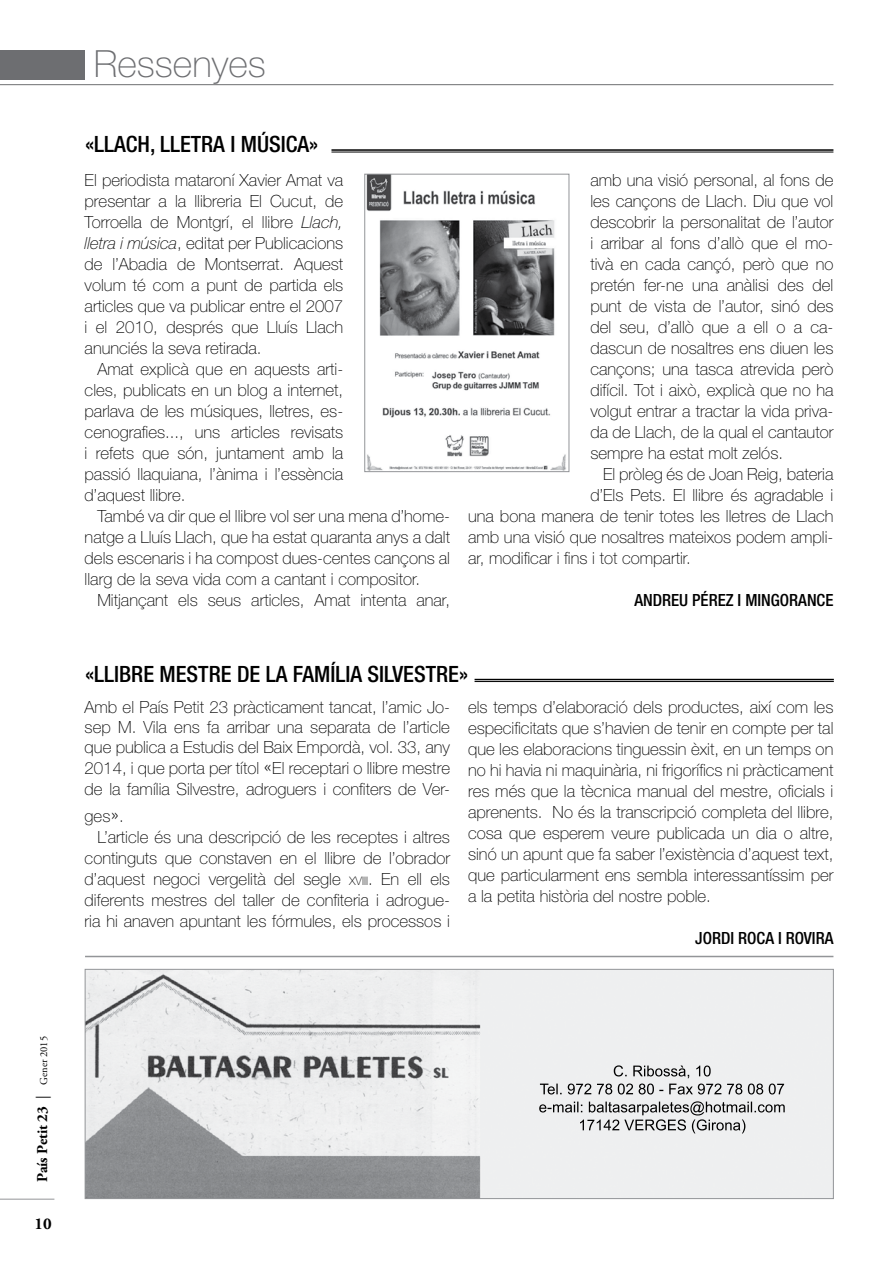
<style>
.page{position:relative;width:893px;height:1263px;background:#fff}
.page>*{position:absolute;margin:0;border:0;box-sizing:border-box;transform-origin:0 0}
.t1{font:100 37.5px "Helvetica Neue LT Std";color:#6d6e71}
.t2{font:500 condensed 22.5px "Helvetica Neue LT Std";color:#000}
.t3{font:100 16.8px/21px "Helvetica Neue LT Std";color:#000;text-align:justify}
.t4{font:500 condensed 16.8px "Helvetica Neue LT Std";color:#000}
.t5{font:700 16.5px "Adobe Garamond Pro";color:#000}
.t6{font:700 15px "Adobe Garamond Pro";color:#000}
.s1{font-style:italic}
.s2{font-size:22.5px}
.s3{font-size:11.7px}
.s4{font-weight:400}
.s5{font-weight:400;font-size:10.5px}
</style>
<div class="page">
<div style="left:0;top:50px;width:85px;height:30px;background:#6d6e71"></div>
<hr style="left:0;top:84px;width:833px;height:1px;background:#6d6e71">
<hr style="left:0;top:1199px;width:54px;height:1px;background:#939598">
<hr style="left:331px;top:149px;width:502px;height:2px;background:#000">
<hr style="left:331px;top:152px;width:502px;height:1px;background:#000">
<img style="left:87px;top:971px;width:744px;height:226px">
<div style="left:85px;top:969px;width:748px;height:230px;border:1px solid #939598"></div>
<svg style="left:539px;top:1101px;width:246px;height:32px;background:#c4c5c6"></svg>
<svg style="left:540px;top:1065px;width:244px;height:29px;background:#cdcecf"></svg>
<img style="left:367px;top:176px;width:199px;height:294px">
<div style="left:365px;top:174px;width:204px;height:298px;border:1px solid #939598"></div>
<hr style="left:475px;top:679px;width:359px;height:1px;background:#000">
<hr style="left:475px;top:681px;width:359px;height:1px;background:#000">
<hr style="left:85px;top:956px;width:748px;height:1px;background:#939598">
<h1 class="t1" style="left:94px;top:42px;width:174px">Ressenyes</h1>
<h2 class="t2" style="left:85px;top:131px;width:235px">«LLACH, LLETRA I MÚSICA»</h2>
<p class="t3" style="left:85px;top:169px;width:260px">El periodista mataroní Xavier Amat va presentar a la llibreria El Cucut, de Torroella de Montgrí, el llibre <span class="s1">Llach, lletra i música</span>, editat per Publicacions de l’Abadia de Montserrat. Aquest volum té com a punt de partida els articles que va publicar entre el 2007 i el 2010, després que Lluís Llach anunciés la seva retirada.</p>
<p class="t3" style="left:85px;top:358px;width:260px;text-indent:13px">Amat explicà que en aquests arti&shy;cles, publicats en un blog a internet, parlava de les músiques, lletres, es&shy;cenografies..., uns articles revisats i refets que són, juntament amb la passió llaquiana, l’ànima i l’essència d’aquest llibre.</p>
<p class="t3" style="left:85px;top:505px;width:367px;text-indent:13px">També va dir que el llibre vol ser una mena d’home&shy;natge a Lluís Llach, que ha estat quaranta anys a dalt dels escenaris i ha compost dues-centes cançons al llarg de la seva vida com a cantant i compositor.</p>
<p class="t3" style="left:97px;top:589px;width:354px">Mitjançant els seus articles, Amat intenta anar,</p>
<p class="t3" style="left:590px;top:169px;width:245px">amb una visió personal, al fons de les cançons de Llach. Diu que vol descobrir la personalitat de l’autor i arribar al fons d’allò que el mo&shy;tivà en cada cançó, però que no pretén fer-ne una anàlisi des del punt de vista de l’autor, sinó des del seu, d’allò que a ell o a ca&shy;dascun de nosaltres ens diuen les cançons; una tasca atrevida però difícil. Tot i això, explicà que no ha volgut entrar a tractar la vida priva&shy;da de Llach, de la qual el cantautor sempre ha estat molt zelós.</p>
<p class="t3" style="left:603px;top:463px;width:232px">El pròleg és de Joan Reig, bateria</p>
<p class="t3" style="left:590px;top:484px;width:245px">d’Els Pets. El llibre és agradable i</p>
<p class="t3" style="left:468px;top:505px;width:367px">una bona manera de tenir totes les lletres de Llach</p>
<p class="t3" style="left:468px;top:526px;width:367px">amb una visió que nosaltres mateixos podem ampli-</p>
<p class="t3" style="left:468px;top:547px;width:224px">ar, modificar i fins i tot compartir.</p>
<p class="t4" style="left:634px;top:590px;width:201px">ANDREU PÉREZ I MINGORANCE</p>
<h2 class="t2" style="left:85px;top:660px;width:385px">«LLIBRE MESTRE DE LA FAMÍLIA SILVESTRE»</h2>
<p class="t3" style="left:85px;top:697px;width:367px;line-height:20.4px">Amb el País Petit 23 pràcticament tancat, l’amic Jo&shy;sep M. Vila ens fa arribar una separata de l’article que publica a Estudis del Baix Empordà, vol. 33, any 2014, i que porta per títol <span class="s2">«</span>El receptari o llibre mestre de la família Silvestre, adroguers i confiters de Ver-</p>
<p class="t3" style="left:85px;top:805px;width:41px">ges<span class="s2">»</span>.</p>
<p class="t3" style="left:97px;top:826px;width:354px">L’article és una descripció de les receptes i altres</p>
<p class="t3" style="left:85px;top:847px;width:367px">continguts que constaven en el llibre de l’obrador</p>
<p class="t3" style="left:85px;top:868px;width:367px">d’aquest negoci vergelità del segle <span class="s3">xviii</span>. En ell els</p>
<p class="t3" style="left:85px;top:889px;width:367px">diferents mestres del taller de confiteria i adrogue-</p>
<p class="t3" style="left:85px;top:910px;width:367px">ria hi anaven apuntant les fórmules, els processos i</p>
<p class="t3" style="left:468px;top:697px;width:367px">els temps d’elaboració dels productes, així com les especificitats que s’havien de tenir en compte per tal que les elaboracions tinguessin èxit, en un temps on no hi havia ni maquinària, ni frigorífics ni pràcticament res més que la tècnica manual del mestre, oficials i aprenents. No és la transcripció completa del llibre, cosa que esperem veure publicada un dia o altre, sinó un apunt que fa saber l’existència d’aquest text, que particularment ens sembla interessantíssim per a la petita història del nostre poble.</p>
<p class="t4" style="left:695px;top:928px;width:140px">JORDI ROCA I ROVIRA</p>
<p class="t6" style="left:34px;top:1182px;width:147px;rotate:-90deg">País Petit 23 <span class="s4">|</span> <span class="s5">Gener 2015</span></p>
<p class="t5" style="left:35px;top:1214px;width:19px">10</p>
</div>
